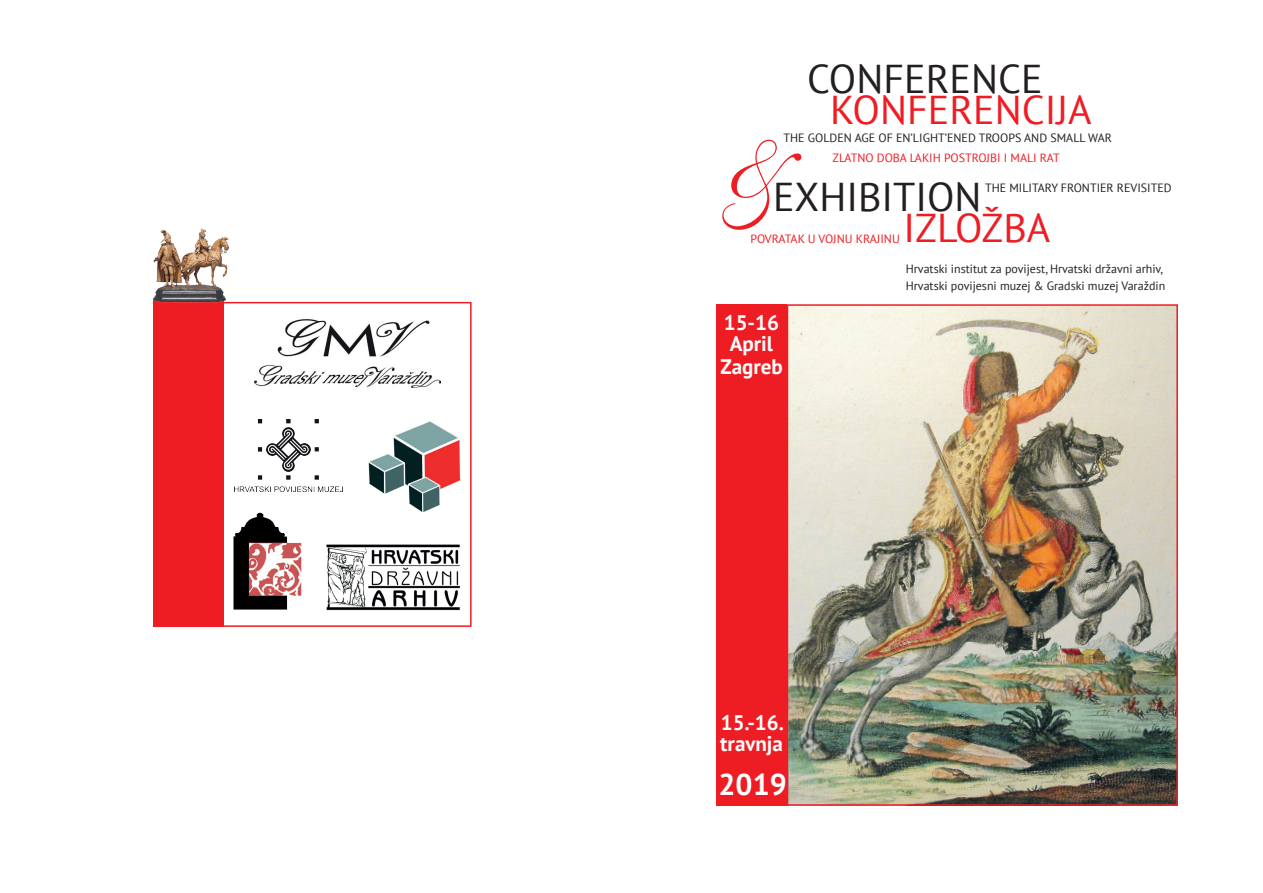
<style>
.page{position:relative;width:1263px;height:893px;background:#fff}
.page>*{position:absolute;margin:0;border:0;box-sizing:border-box;transform-origin:0 0}
.t1{font:103.95px "Shelley LT Std Script";color:#ee1d23}
.t2{font:40.2px "PT Sans";color:#231f20}
.t3{font:40.2px "PT Sans";color:#ee1d23}
.t4{font:700 30px "PT Sans";color:#fff}
.t5{font:700 21px/21px "PT Sans";color:#fff}
.t6{font:12px/17.2px "PT Sans";color:#231f20}
.t7{font:12px "PT Sans";color:#ee1d23}
</style>
<div class="page">
<div style="left:716px;top:304px;width:71px;height:502px;background:#ee1d23"></div>
<img style="left:790px;top:307px;width:385px;height:496px">
<div style="left:787px;top:304px;width:391px;height:502px;border:2px solid #ee1d23"></div>
<div style="left:220px;top:302px;width:252px;height:325px;border:2px solid #ee1d23"></div>
<div style="left:153px;top:299px;width:70px;height:328px;background:#ee1d23"></div>
<img style="left:153px;top:228px;width:82px;height:76px">
<img style="left:255px;top:319px;width:185px;height:68px">
<img style="left:233px;top:513px;width:69px;height:97px">
<img style="left:368px;top:421px;width:92px;height:91px">
<img style="left:326px;top:544px;width:134px;height:66px">
<img style="left:235px;top:419px;width:106px;height:72px">
<h2 class="t2" style="left:807px;top:53px;width:237px">CONFERENCE</h2>
<h2 class="t3" style="left:830px;top:84px;width:263px">KONFERENCIJA</h2>
<p class="t6" style="left:783px;top:129px;width:330px">THE GOLDEN AGE OF EN’LIGHT’ENED TROOPS AND SMALL WAR</p>
<p class="t7" style="left:833px;top:150px;width:228px">ZLATNO DOBA LAKIH POSTROJBI I MALI RAT</p>
<h1 class="t1" style="left:727px;top:102px;width:53px">&amp;</h1>
<h2 class="t2" style="left:773px;top:171px;width:210px">EXHIBITION</h2>
<p class="t6" style="left:985px;top:179px;width:188px">THE MILITARY FRONTIER REVISITED</p>
<h2 class="t3" style="left:903px;top:202px;width:148px">IZLOŽBA</h2>
<p class="t7" style="left:750px;top:231px;width:151px">POVRATAK U VOJNU KRAJINU</p>
<h3 class="t5" style="left:724px;top:312px;width:57px">15-16<br>April</h3>
<h3 class="t5" style="left:721px;top:356px;width:64px">Zagreb</h3>
<p class="t6" style="left:906px;top:260px;width:261px">Hrvatski institut za povijest, Hrvatski državni arhiv,<br>Hrvatski povijesni muzej &amp; Gradski muzej Varaždin</p>
<h3 class="t5" style="left:720px;top:712px;width:65px">15.-16. travnja</h3>
<h3 class="t4" style="left:719px;top:765px;width:70px">2019</h3>
</div>
